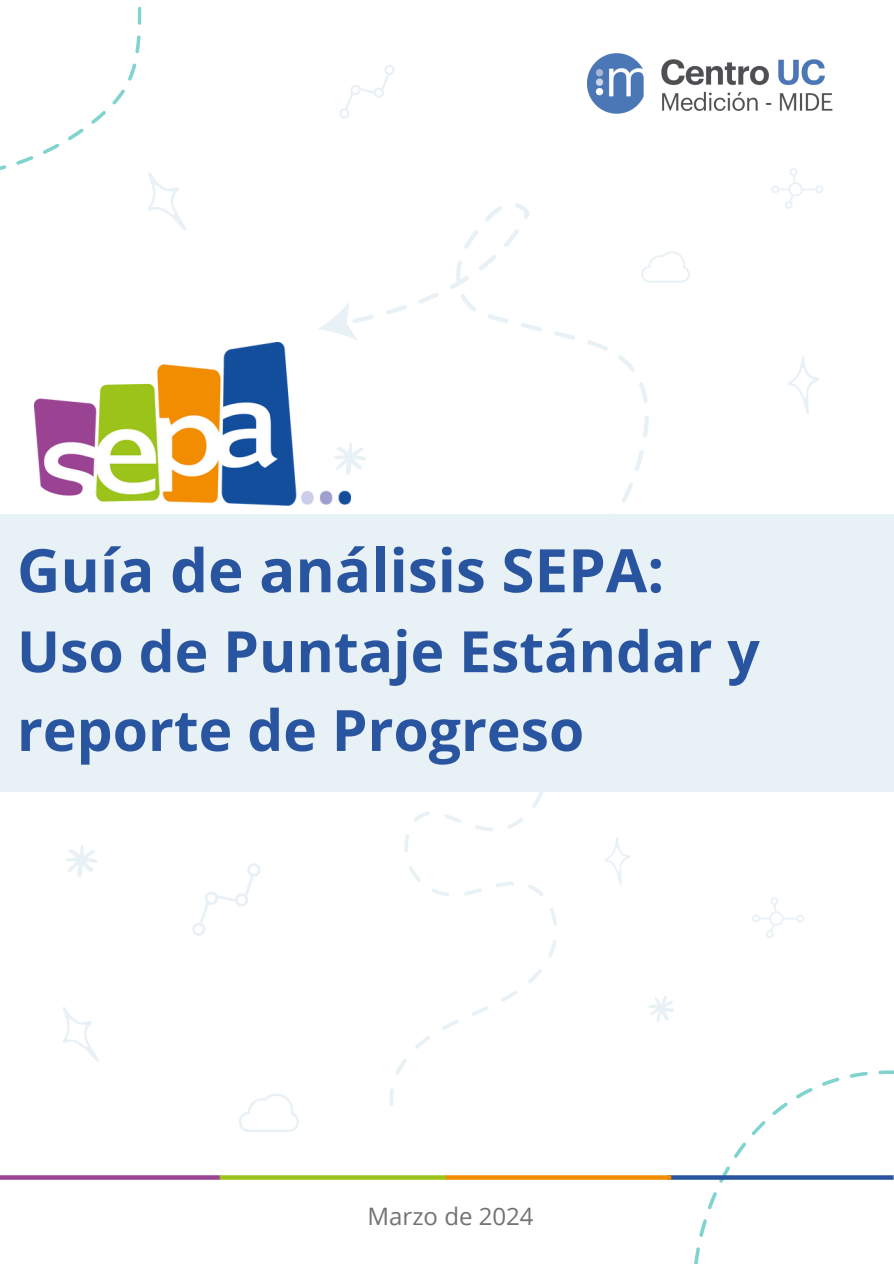
<style>
.page{position:relative;width:894px;height:1264px;background:#fff}
.page>*{position:absolute;margin:0;border:0;box-sizing:border-box;transform-origin:0 0}
.t1{font:700 60px "Open Sans";color:#29549f}
.t2{font:700 57px/78.8px "Open Sans";color:#29549f}
.t3{font:24px "Open Sans";color:#737373}
</style>
<div class="page">
<div style="left:0;top:514px;width:893px;height:277px;background:#e8f1f6"></div>
<svg style="left:350px;top:203px;width:340px;height:311px"></svg>
<svg style="left:319px;top:301px;width:50px;height:55px"></svg>
<svg style="left:350px;top:442px;width:17px;height:33px"></svg>
<svg style="left:0;top:7px;width:187px;height:224px"></svg>
<svg style="left:192px;top:863px;width:69px;height:73px"></svg>
<svg style="left:339px;top:65px;width:56px;height:54px"></svg>
<svg style="left:788px;top:356px;width:31px;height:58px"></svg>
<svg style="left:65px;top:845px;width:32px;height:32px"></svg>
<svg style="left:63px;top:1007px;width:36px;height:55px"></svg>
<svg style="left:239px;top:1093px;width:60px;height:38px"></svg>
<svg style="left:641px;top:251px;width:48px;height:31px"></svg>
<svg style="left:293px;top:791px;width:357px;height:315px"></svg>
<svg style="left:752px;top:897px;width:52px;height:41px"></svg>
<svg style="left:643px;top:989px;width:30px;height:17px"></svg>
<svg style="left:771px;top:168px;width:52px;height:41px"></svg>
<svg style="left:0;top:1175px;width:219px;height:4px"></svg>
<svg style="left:619px;top:1006px;width:274px;height:257px"></svg>
<svg style="left:671px;top:1175px;width:222px;height:4px"></svg>
<svg style="left:446px;top:1175px;width:225px;height:4px"></svg>
<svg style="left:219px;top:1175px;width:227px;height:4px"></svg>
<img style="left:35px;top:342px;width:315px;height:164px">
<img style="left:587px;top:53px;width:246px;height:61px">
<p class="t1" style="left:17px;top:528px;width:648px">Guía de análisis SEPA:</p>
<p class="t2" style="left:17px;top:610px;width:744px">Uso de Puntaje Estándar y reporte de Progreso</p>
<p class="t3" style="left:367px;top:1199px;width:168px">Marzo de 2024</p>
</div>
